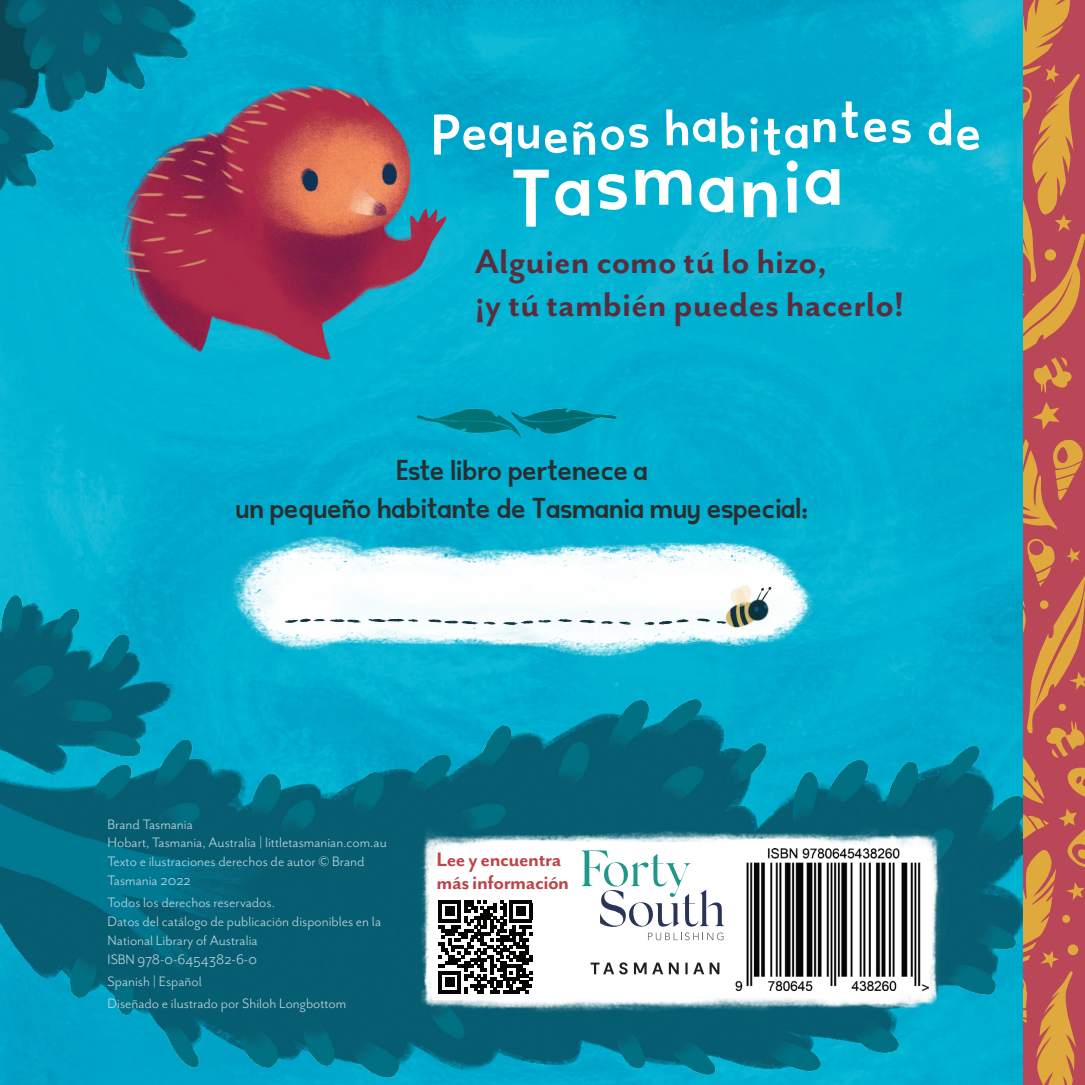
<style>
.page{position:relative;width:1085px;height:1085px;background:#fff}
.page>*{position:absolute;margin:0;border:0;box-sizing:border-box;transform-origin:0 0}
.t1{font:84.83px "Helenitabook";letter-spacing:.05em;color:#fff}
.t2{font:56.02px "Helenitabook";letter-spacing:.04em;color:#fff}
.t3{font:700 39.15px/42.8px "Mr Eaves San OT";color:#5b2d3c}
.t4{font:31.5px/37.8px "Helenitabook";color:#292f30;text-align:center}
.t5{font:700 22.5px/23.6px "Mr Eaves San OT";letter-spacing:-.02em;color:#be4346}
.t6{font:15.75px/18.9px "Mr Eaves San OT";color:#c1d7df}
.s1{font-size:62.55px}
.s2{font-size:89.1px}
</style>
<div class="page">
<img style="left:0;top:0;width:1023px;height:1084px">
<img style="left:174px;top:500px;width:685px;height:181px">
<img style="left:395px;top:372px;width:234px;height:92px">
<img style="left:267px;top:527px;width:519px;height:154px">
<img style="left:392px;top:741px;width:631px;height:339px">
<img style="left:735px;top:848px;width:193px;height:141px">
<svg style="left:574px;top:841px;width:156px;height:106px"></svg>
<svg style="left:590px;top:962px;width:129px;height:12px"></svg>
<svg style="left:1023px;top:0;width:61px;height:393px;background:#c76b4e"></svg>
<svg style="left:1023px;top:401px;width:61px;height:683px;background:#c5664f"></svg>
<div style="left:432px;top:894px;width:110px;height:105px;background:#fff"></div>
<svg style="left:438px;top:900px;width:94px;height:93px"></svg>
<hr style="left:438px;top:990px;width:23px;height:3px;background:#040503">
<div style="left:445px;top:977px;width:9px;height:10px;background:#040503"></div>
<h2 class="t2" style="left:432px;top:102px;width:551px"><span class="s1">P</span>equeños habitantes de</h2>
<h1 class="t1" style="left:510px;top:142px;width:333px"><span class="s2">T</span>asmania</h1>
<h3 class="t3" style="left:475px;top:239px;width:431px">Alguien como tú lo hizo,<br>¡y tú también puedes hacerlo!</h3>
<h3 class="t4" style="left:235px;top:451px;width:575px">Este libro pertenece a<br>un pequeño habitante de Tasmania muy especial:</h3>
<p class="t6" style="left:108px;top:814px;width:281px">Brand Tasmania<br>Hobart, Tasmania, Australia | littletasmanian.com.au Texto e ilustraciones derechos de autor © Brand Tasmania 2022</p>
<p class="t6" style="left:108px;top:893px;width:275px">Todos los derechos reservados.<br>Datos del catálogo de publicación disponibles en la National Library of Australia<br>ISBN 978-0-6454382-6-0</p>
<p class="t6" style="left:108px;top:970px;width:240px;line-height:22.1px">Spanish | Español<br>Diseñado e ilustrado por Shiloh Longbottom</p>
<h3 class="t5" style="left:436px;top:847px;width:134px">Lee y encuentra más información</h3>
</div>
